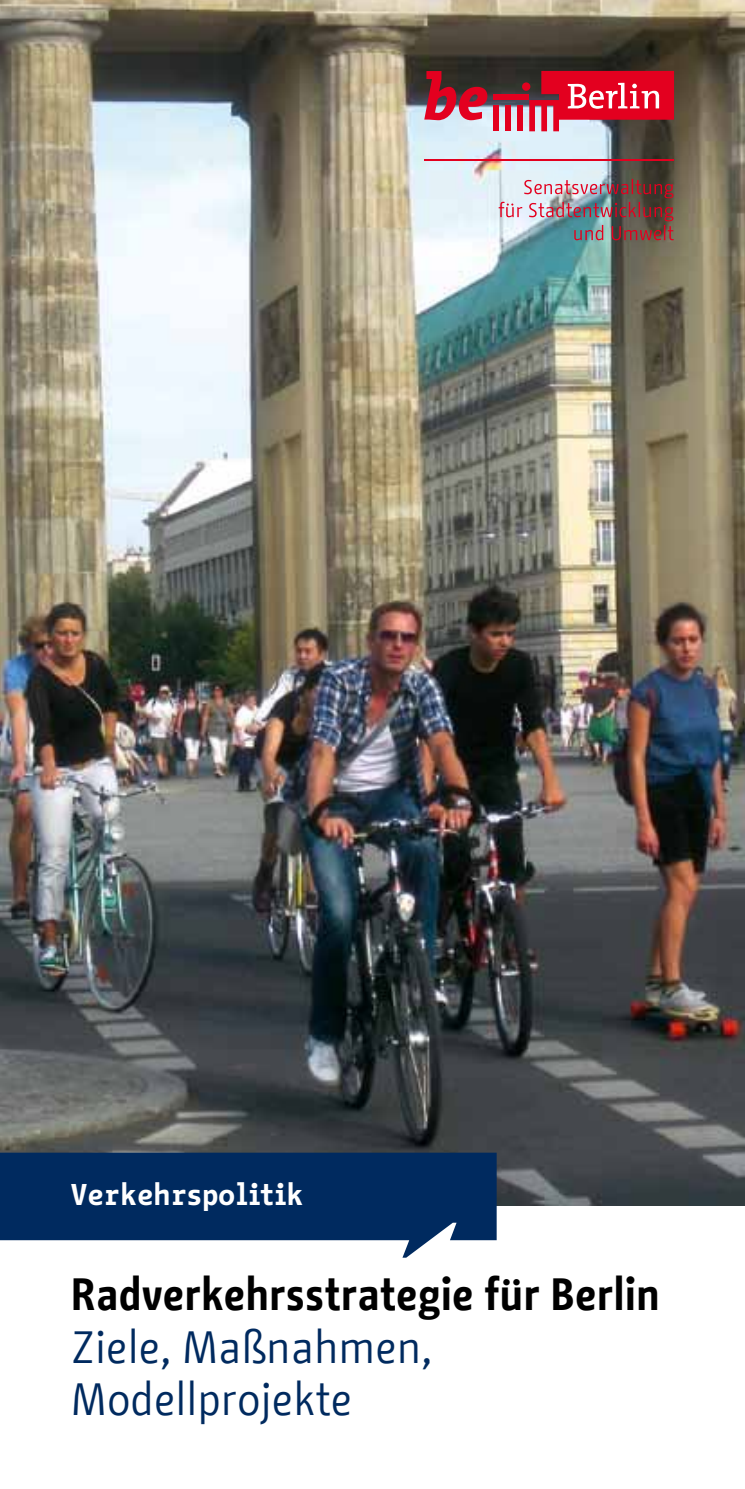
<style>
.page{position:relative;width:745px;height:1489px;background:#fff}
.page>*{position:absolute;margin:0;border:0;box-sizing:border-box;transform-origin:0 0}
._01_02_Umschlag_Unte{font:45px "BMF Change";color:#002a5f}
._01_01_Umschlag_Tite{font:700 45px "BMF Change";color:#000}
._01_03_Umschlag_Kont{font:700 30px "BMF Change Letter";color:#fff}
</style>
<div class="page">
<img style="left:0;top:0;width:744px;height:1205px">
<svg style="left:0;top:1152px;width:496px;height:105px;fill:#002a5f"></svg>
<svg style="left:424px;top:71px;width:63px;height:49px;background:#9b3040"></svg>
<div style="left:493px;top:105px;width:5px;height:26px;background:#e3001f"></div>
<div style="left:505px;top:105px;width:5px;height:26px;background:#e3001f"></div>
<div style="left:517px;top:105px;width:5px;height:26px;background:#e3001f"></div>
<div style="left:493px;top:94px;width:36px;height:6px;background:#e3001f"></div>
<svg style="left:521px;top:82px;width:9px;height:9px"></svg>
<svg style="left:529px;top:71px;width:144px;height:60px;background:#cc384d"></svg>
<img style="left:498px;top:179px;width:175px;height:61px">
<hr style="left:424px;top:160px;width:249px;height:1px;background:#e3001f">
<p class="_01_03_Umschlag_Kont" style="left:71px;top:1174px;width:234px">Verkehrspolitik</p>
<p class="_01_01_Umschlag_Tite" style="left:71px;top:1262px;width:590px">Radverkehrsstrategie für Berlin</p>
<p class="_01_02_Umschlag_Unte" style="left:71px;top:1314px;width:362px">Ziele, Maßnahmen,</p>
<p class="_01_02_Umschlag_Unte" style="left:71px;top:1367px;width:282px">Modellprojekte</p>
</div>
